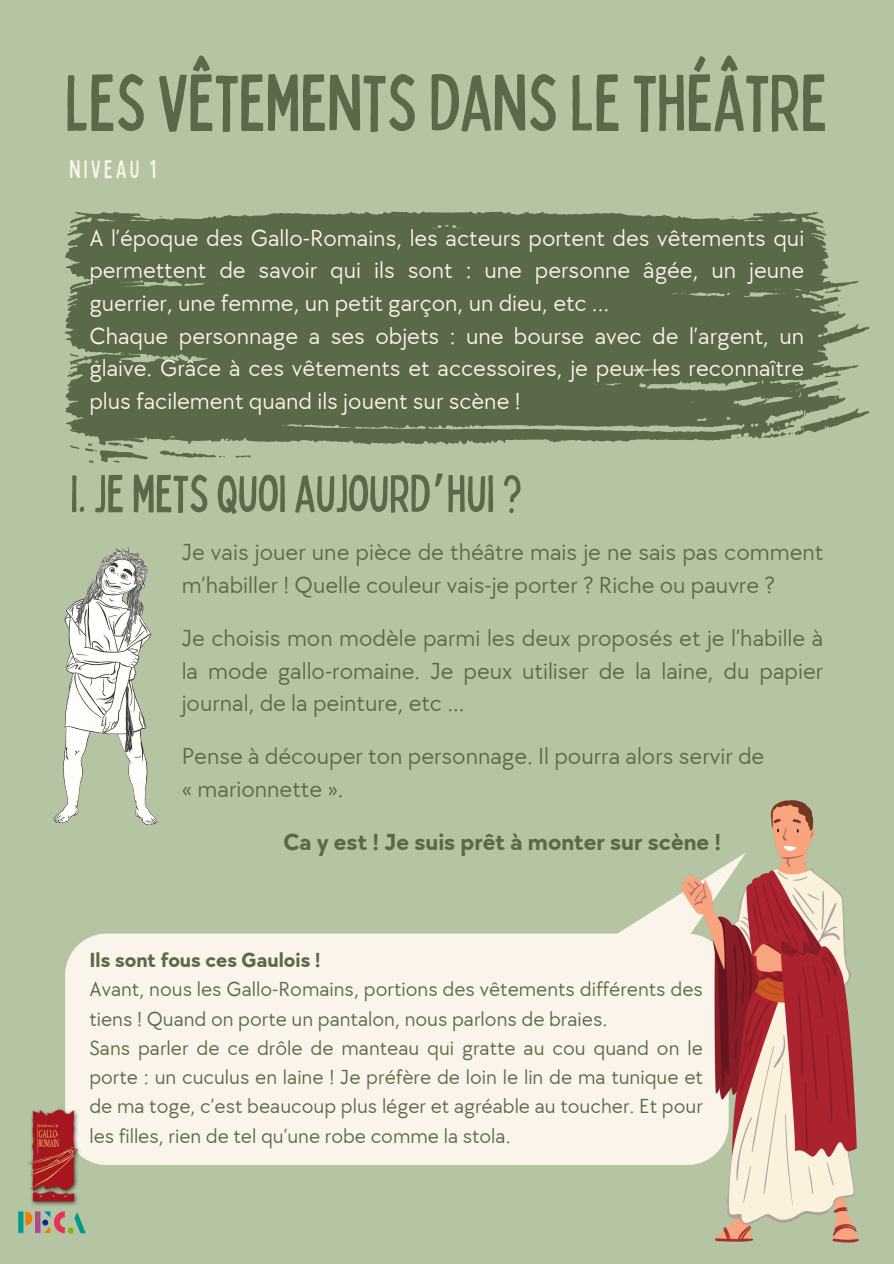
<style>
.page{position:relative;width:894px;height:1264px;background:#fff}
.page>*{position:absolute;margin:0;border:0;box-sizing:border-box;transform-origin:0 0}
.t1{font:condensed 79.5px "Bobby Jones";color:#596949}
.t2{font:condensed 52.5px "Bobby Jones";color:#596949}
.t3{font:condensed 25.5px "Bobby Jones";letter-spacing:.125em;color:#fbf4ea}
.t4{font:24px/32.7px "TT Chocolates";color:#fbf4ea}
.t5{font:24px/32.7px "TT Chocolates";color:#596949}
.t6{font:700 24px "TT Chocolates";color:#596949}
.t7{font:21px/29.2px "TT Chocolates";color:#596949}
.t8{font:700 21px "TT Chocolates";color:#596949}
.s1{font-family:"Noto Sans Gurmukhi";font-stretch:normal}
</style>
<div class="page">
<div style="left:0;top:0;width:893px;height:1263px;background:#b5c5a4"></div>
<div style="left:65px;top:933px;width:466px;height:231px;background:#fbf4ea"></div>
<img style="left:531px;top:800px;width:328px;height:443px">
<svg style="left:65px;top:379px;width:804px;height:84px;fill:#596949"></svg>
<svg style="left:65px;top:211px;width:763px;height:66px;background:#607050"></svg>
<hr style="left:84px;top:277px;width:744px;height:4px;background:#596949">
<svg style="left:65px;top:281px;width:804px;height:98px;background:#5f6f4f"></svg>
<img style="left:19px;top:1211px;width:66px;height:22px">
<img style="left:27px;top:1096px;width:55px;height:110px">
<img style="left:53px;top:547px;width:105px;height:279px">
<h3 class="t1" style="left:65px;top:51px;width:763px">LESVÊTEMENTSDANSLETHÉÂTRE</h3>
<h1 class="t3" style="left:70px;top:153px;width:88px">NIVEAU 1</h1>
<p class="t4" style="left:89px;top:222px;width:716px">A l’époque des Gallo-Romains, les acteurs portent des vêtements qui permettent de savoir qui ils sont : une personne âgée, un jeune guerrier, une femme, un petit garçon, un dieu, etc ...<br>Chaque personnage a ses objets : une bourse avec de l’argent, un glaive. Grâce à ces vêtements et accessoires, je peux les reconnaître plus facilement quand ils jouent sur scène !</p>
<p class="t2" style="left:70px;top:459px;width:453px">I. JE METSQUOI AUJOURD<span class="s1">’</span>HUI?</p>
<p class="t5" style="left:182px;top:537px;width:643px">Je vais jouer une pièce de théâtre mais je ne sais pas comment m’habiller ! Quelle couleur vais-je porter ? Riche ou pauvre ?</p>
<p class="t5" style="left:182px;top:622px;width:643px;text-align:justify">Je choisis mon modèle parmi les deux proposés et je l’habille à la mode gallo-romaine. Je peux utiliser de la laine, du papier journal, de la peinture, etc ...</p>
<p class="t5" style="left:182px;top:740px;width:584px">Pense à découper ton personnage. Il pourra alors servir de « marionnette ».</p>
<p class="t6" style="left:283px;top:828px;width:439px">Ca y est ! Je suis prêt à monter sur scène !</p>
<p class="t8" style="left:89px;top:948px;width:233px">Ils sont fous ces Gaulois !</p>
<p class="t7" style="left:89px;top:975px;width:615px">Avant, nous les Gallo-Romains, portions des vêtements différents des tiens ! Quand on porte un pantalon, nous parlons de braies.</p>
<h5 class="t7" style="left:89px;top:1034px;width:615px;text-align:justify">Sans parler de ce drôle de manteau qui gratte au cou quand on le porte : un cuculus en laine ! Je préfère de loin le lin de ma tunique et de ma toge, c’est beaucoup plus léger et agréable au toucher. Et pour les filles, rien de tel qu’une robe comme la stola.</h5>
</div>
